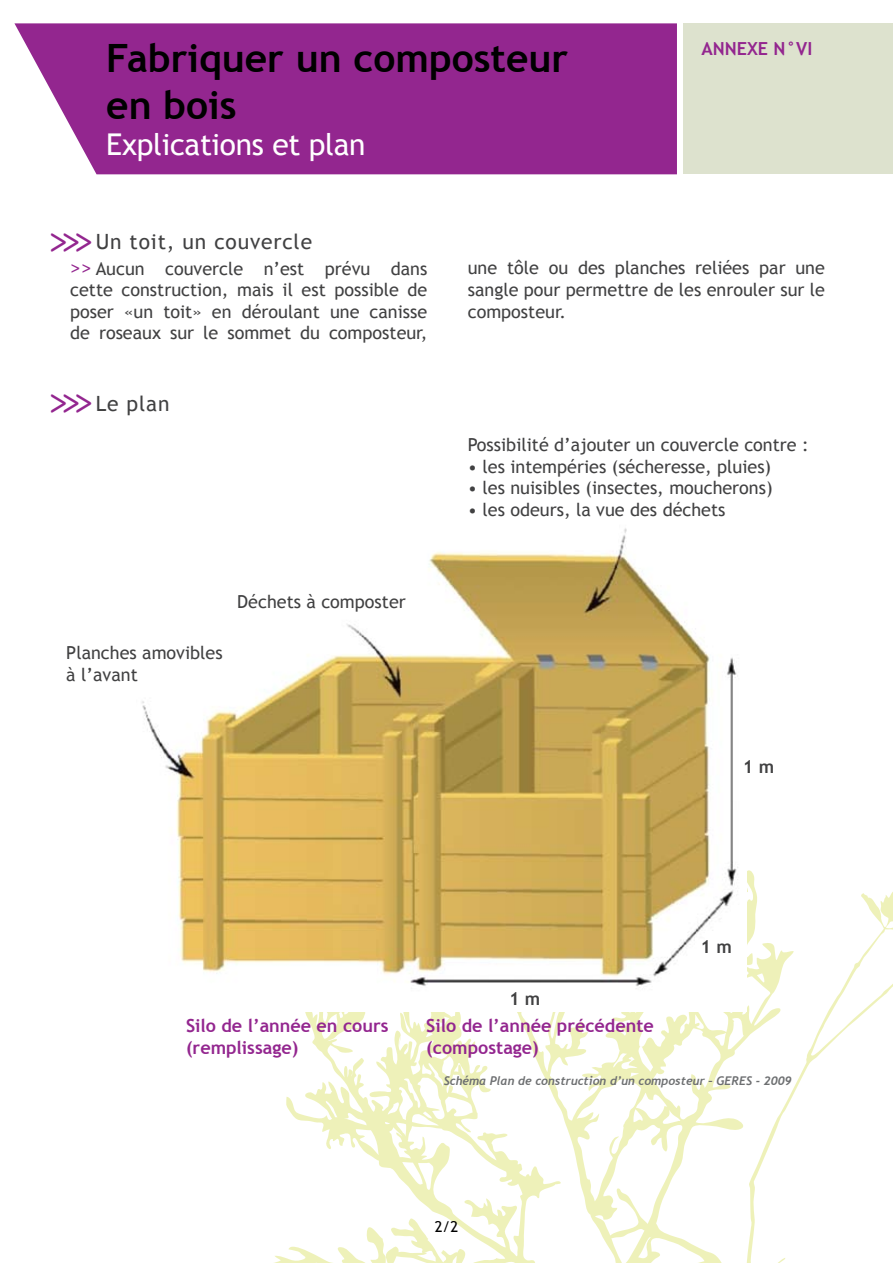
<style>
.page{position:relative;width:893px;height:1263px;background:#fff}
.page>*{position:absolute;margin:0;border:0;box-sizing:border-box;transform-origin:0 0}
.t1{font:700 39px/46.8px "Trebuchet MS";color:#000}
.t2{font:30px "Trebuchet MS";letter-spacing:-.01em;color:#fff}
.t3{font:21px "Trebuchet MS";letter-spacing:.04em;color:#414142}
.t4{font:18px/21.6px "Trebuchet MS";color:#414142;text-align:justify}
.t5{font:700 18px/21.6px "Trebuchet MS";color:#93268f}
.t6{font:700 18px "Trebuchet MS";color:#414142}
.t7{font:15px "Trebuchet MS";color:#000}
.t8{font:italic 700 12px "Trebuchet";color:#6d6f71}
.s1{font-family:"Courier";font-size:37.8px;color:#93268f}
.s2{font-size:21px;color:#93268f}
</style>
<div class="page">
<svg style="left:880px;top:892px;width:13px;height:107px"></svg>
<svg style="left:274px;top:870px;width:606px;height:393px"></svg>
<div style="left:684px;top:23px;width:209px;height:151px;background:#dde2ce"></div>
<div style="left:14px;top:23px;width:663px;height:151px;background:#93268f"></div>
<img style="left:141px;top:528px;width:606px;height:483px">
<h1 class="t1" style="left:106px;top:35px;width:463px">Fabriquer un composteur en bois</h1>
<h2 class="t2" style="left:106px;top:126px;width:261px">Explications et plan</h2>
<p class="t5" style="left:701px;top:38px;width:112px">ANNEXE n°VI</p>
<p class="t3" style="left:50px;top:230px;width:264px"><span class="s1">&gt;&gt;&gt;</span>Un toit, un couvercle</p>
<p class="t4" style="left:70px;top:258px;width:359px"><span class="s2">&gt;&gt;</span> Aucun couvercle n’est prévu dans cette construction, mais il est possible de poser «un toit» en déroulant une canisse de roseaux sur le sommet du composteur,</p>
<p class="t4" style="left:468px;top:257px;width:359px">une tôle ou des planches reliées par une sangle pour permettre de les enrouler sur le composteur.</p>
<p class="t3" style="left:50px;top:391px;width:121px"><span class="s1">&gt;&gt;&gt;</span>Le plan</p>
<p class="t4" style="left:66px;top:642px;width:158px">Planches amovibles à l’avant</p>
<p class="t4" style="left:237px;top:591px;width:170px">Déchets à composter</p>
<p class="t4" style="left:468px;top:434px;width:342px">Possibilité d’ajouter un couvercle contre :</p>
<p class="t4" style="left:468px;top:456px;width:305px">• les intempéries (sécheresse, pluies)</p>
<p class="t4" style="left:468px;top:477px;width:306px">• les nuisibles (insectes, moucherons)</p>
<p class="t4" style="left:468px;top:499px;width:259px">• les odeurs, la vue des déchets</p>
<p class="t6" style="left:743px;top:755px;width:33px">1 m</p>
<p class="t5" style="left:186px;top:1015px;width:204px">Silo de l’année en cours (remplissage)</p>
<p class="t6" style="left:509px;top:988px;width:33px">1 m</p>
<p class="t5" style="left:426px;top:1015px;width:229px">Silo de l’année précédente (compostage)</p>
<p class="t6" style="left:700px;top:936px;width:33px">1 m</p>
<p class="t8" style="left:444px;top:1073px;width:350px">Schéma Plan de construction d’un composteur – GERES - 2009</p>
<p class="t7" style="left:435px;top:1217px;width:25px">2/2</p>
</div>
